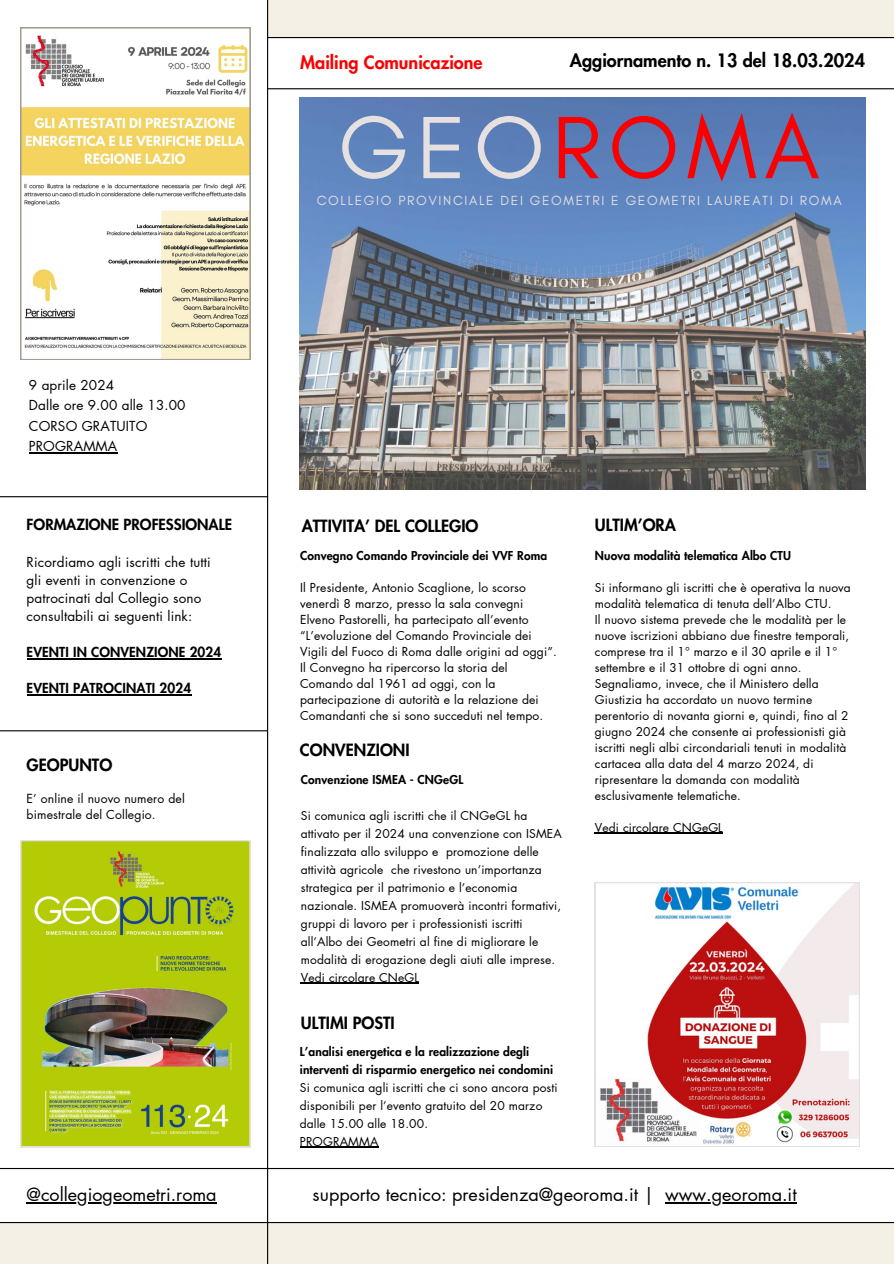
<style>
.page{position:relative;width:894px;height:1264px;background:#fff}
.page>*{position:absolute;margin:0;border:0;box-sizing:border-box;transform-origin:0 0}
.t1{font:90px "Glacial Indifference";letter-spacing:.08em;color:#fb0000}
.t2{font:18px "Futura LT Pro";color:#000}
.t3{font:800 18px "Futura LT Pro";color:#000}
.t4{font:800 18px "Futura LT Pro";color:#fb0000}
.t5{font:800 16.5px "Futura LT Pro";color:#000}
.t6{font:800 15px "Futura LT Pro";color:#000}
.t7{font:13.5px/18px "Futura LT Pro";letter-spacing:.01em;color:#000}
.t8{font:13.5px "Glacial Indifference";letter-spacing:.12em;color:#e7e0e1}
.t9{font:800 13.5px "Futura LT Pro";letter-spacing:.01em;color:#000}
.t10{font:12.15px/16px "Futura LT Pro";letter-spacing:.01em;color:#000}
.t11{font:12px/16px "Futura LT Pro";letter-spacing:.01em;color:#000}
.t12{font:800 12px/18px "Futura LT Pro";letter-spacing:.01em;color:#000}
.s1{color:#e7e0e1}
</style>
<div class="page">
<hr style="left:267px;top:88px;width:626px;height:1px;background:#000">
<hr style="left:0;top:730px;width:267px;height:1px;background:#000">
<div style="left:0;top:1223px;width:893px;height:40px;background:#f5f0e6"></div>
<hr style="left:0;top:1221px;width:893px;height:2px;background:#000">
<div style="left:267px;top:0;width:626px;height:36px;background:#f5f0e6"></div>
<hr style="left:267px;top:0;width:1px;height:1263px;background:#000">
<hr style="left:267px;top:37px;width:626px;height:1px;background:#000">
<hr style="left:0;top:1167px;width:893px;height:2px;background:#000">
<hr style="left:0;top:496px;width:268px;height:1px;background:#000">
<svg style="left:20px;top:27px;width:230px;height:332px"></svg>
<img style="left:300px;top:98px;width:564px;height:391px">
<svg style="left:594px;top:882px;width:265px;height:264px"></svg>
<img style="left:20px;top:840px;width:230px;height:307px">
<hr style="left:29px;top:452px;width:88px;height:1px;background:#000">
<hr style="left:27px;top:658px;width:194px;height:1px;background:#000">
<hr style="left:27px;top:694px;width:164px;height:1px;background:#000">
<hr style="left:27px;top:1202px;width:190px;height:1px;background:#000">
<hr style="left:665px;top:1202px;width:131px;height:1px;background:#000">
<hr style="left:300px;top:1146px;width:78px;height:1px;background:#000">
<hr style="left:301px;top:982px;width:118px;height:1px;background:#000">
<hr style="left:594px;top:832px;width:128px;height:1px;background:#000">
<p class="t4" style="left:300px;top:54px;width:184px">Mailing Comunicazione</p>
<p class="t3" style="left:569px;top:52px;width:296px">Aggiornamento n. 13 del 18.03.2024</p>
<p class="t1" style="left:338px;top:93px;width:483px"><span class="s1">GEO</span>ROMA</p>
<h3 class="t7" style="left:29px;top:377px;width:87px">9 aprile 2024</h3>
<h1 class="t7" style="left:29px;top:397px;width:158px">Dalle ore 9.00 alle 13.00</h1>
<p class="t7" style="left:29px;top:417px;width:120px">CORSO GRATUITO</p>
<h6 class="t7" style="left:29px;top:437px;width:90px">PROGRAMMA</h6>
<p class="t8" style="left:317px;top:192px;width:526px">COLLEGIO PROVINCIALE DEI GEOMETRI E GEOMETRI LAUREATI DI ROMA</p>
<p class="t6" style="left:27px;top:518px;width:207px">FORMAZIONE PROFESSIONALE</p>
<h2 class="t5" style="left:594px;top:517px;width:83px">ULTIM’ORA</h2>
<p class="t5" style="left:301px;top:519px;width:178px">ATTIVITA’ DEL COLLEGIO</p>
<h2 class="t7" style="left:27px;top:554px;width:185px">Ricordiamo agli iscritti che tutti gli eventi in convenzione o patrocinati dal Collegio sono consultabili ai seguenti link:</h2>
<h5 class="t9" style="left:27px;top:646px;width:196px">EVENTI IN CONVENZIONE 2024</h5>
<h2 class="t9" style="left:27px;top:682px;width:166px">EVENTI PATROCINATI 2024</h2>
<p class="t5" style="left:27px;top:757px;width:87px">GEOPUNTO</p>
<p class="t10" style="left:27px;top:791px;width:160px">E’ online il nuovo numero del bimestrale del Collegio.</p>
<p class="t2" style="left:27px;top:1186px;width:191px">@collegiogeometri.roma</p>
<p class="t12" style="left:300px;top:547px;width:248px">Convegno Comando Provinciale dei VVF Roma</p>
<h4 class="t10" style="left:300px;top:579px;width:258px">Il Presidente, Antonio Scaglione, lo scorso venerdì 8 marzo, presso la sala convegni Elveno Pastorelli, ha partecipato all’evento “L’evoluzione del Comando Provinciale dei Vigili del Fuoco di Roma dalle origini ad oggi”.</h4>
<h4 class="t10" style="left:300px;top:659px;width:244px">Il Convegno ha ripercorso la storia del Comando dal 1961 ad oggi, con la partecipazione di autorità e la relazione dei Comandanti che si sono succeduti nel tempo.</h4>
<h2 class="t5" style="left:300px;top:742px;width:111px">CONVENZIONI</h2>
<p class="t12" style="left:301px;top:770px;width:164px">Convenzione ISMEA - CNGeGL</p>
<p class="t11" style="left:301px;top:806px;width:262px;line-height:18px">Si comunica agli iscritti che il CNGeGL ha attivato per il 2024 una convenzione con ISMEA finalizzata allo sviluppo e promozione delle attività agricole che rivestono un’importanza strategica per il patrimonio e l’economia nazionale. ISMEA promuoverà incontri formativi, gruppi di lavoro per i professionisti iscritti all’Albo dei Geometri al fine di migliorare le modalità di erogazione degli aiuti alle imprese.</p>
<p class="t11" style="left:301px;top:969px;width:119px">Vedi circolare CNeGL</p>
<h5 class="t5" style="left:301px;top:1015px;width:95px">ULTIMI POSTI</h5>
<p class="t12" style="left:300px;top:1042px;width:255px">L’analisi energetica e la realizzazione degli interventi di risparmio energetico nei condomini</p>
<p class="t11" style="left:300px;top:1078px;width:259px;line-height:18px">Si comunica agli iscritti che ci sono ancora posti disponibili per l’evento gratuito del 20 marzo dalle 15.00 alle 18.00.</p>
<p class="t11" style="left:300px;top:1133px;width:80px">PROGRAMMA</p>
<p class="t12" style="left:594px;top:547px;width:197px">Nuova modalità telematica Albo CTU</p>
<p class="t11" style="left:594px;top:580px;width:257px">Si informano gli iscritti che è operativa la nuova modalità telematica di tenuta dell’Albo CTU.</p>
<h2 class="t11" style="left:594px;top:612px;width:256px">Il nuovo sistema prevede che le modalità per le nuove iscrizioni abbiano due finestre temporali, comprese tra il 1° marzo e il 30 aprile e il 1° settembre e il 31 ottobre di ogni anno.</h2>
<p class="t11" style="left:594px;top:676px;width:255px">Segnaliamo, invece, che il Ministero della Giustizia ha accordato un nuovo termine perentorio di novanta giorni e, quindi, fino al 2 giugno 2024 che consente ai professionisti già iscritti negli albi circondariali tenuti in modalità cartacea alla data del 4 marzo 2024, di ripresentare la domanda con modalità esclusivamente telematiche.</p>
<p class="t11" style="left:594px;top:820px;width:129px">Vedi circolare CNGeGL</p>
<p class="t2" style="left:312px;top:1186px;width:343px">supporto tecnico: presidenza@georoma.it |</p>
<p class="t2" style="left:665px;top:1186px;width:133px">www.georoma.it</p>
</div>
